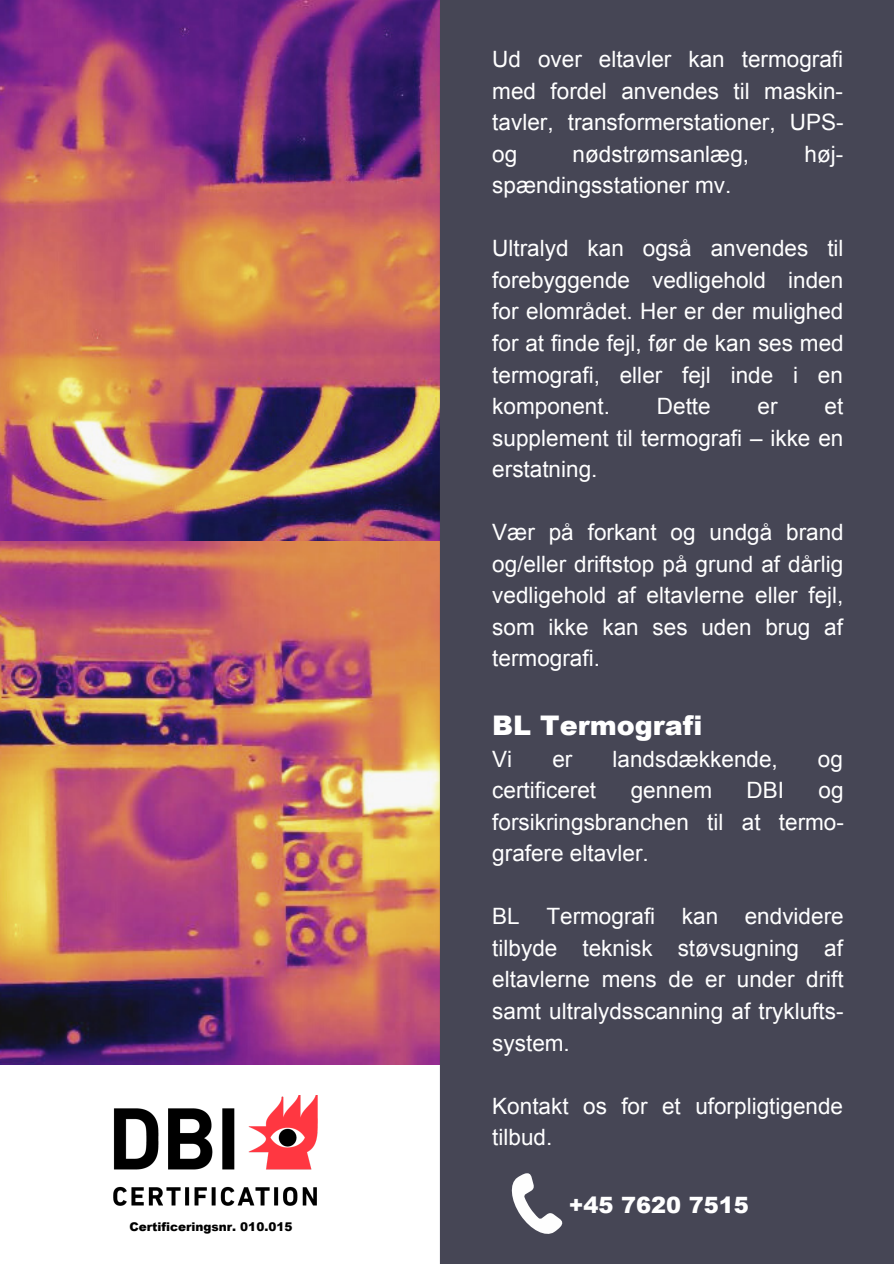
<style>
.page{position:relative;width:894px;height:1264px;background:#fff}
.page>*{position:absolute;margin:0;border:0;box-sizing:border-box;transform-origin:0 0}
.t1{font:900 27px "Arial";color:#fff}
.t2{font:22.5px/31.5px "Arial";color:#fff;text-align:justify}
.t3{font:900 22.5px "Arial";color:#fff}
.t4{font:900 12px "Arial";color:#000}
</style>
<div class="page">
<div style="left:0;top:0;width:893px;height:1263px;background:#464655"></div>
<img style="left:0;top:0;width:440px;height:542px">
<img style="left:0;top:542px;width:440px;height:523px">
<svg style="left:511px;top:1173px;width:52px;height:61px"></svg>
<div style="left:0;top:1065px;width:448px;height:198px;background:#fff"></div>
<div style="left:440px;top:1065px;width:8px;height:198px;background:#464655"></div>
<img style="left:113px;top:1095px;width:205px;height:111px">
<p class="t4" style="left:130px;top:1218px;width:164px">Certificeringsnr. 010.015</p>
<p class="t2" style="left:492px;top:44px;width:353px">Ud over eltavler kan termografi med fordel anvendes til maskin&shy;tavler, transformerstationer, UPS&shy;og</p>
<p class="t2" style="left:572px;top:138px;width:178px">nødstrømsanlæg,</p>
<p class="t2" style="left:804px;top:138px;width:40px">høj-</p>
<p class="t2" style="left:492px;top:170px;width:240px">spændingsstationer mv.</p>
<p class="t2" style="left:492px;top:233px;width:353px">Ultralyd kan også anvendes til forebyggende vedligehold inden for elområdet. Her er der mulighed for at finde fejl, før de kan ses med termografi, eller fejl inde i en komponent.</p>
<p class="t2" style="left:656px;top:390px;width:55px">Dette</p>
<p class="t2" style="left:757px;top:390px;width:22px">er</p>
<p class="t2" style="left:492px;top:390px;width:352px;text-indent:332px">et supplement til termografi – ikke en erstatning.</p>
<p class="t2" style="left:492px;top:516px;width:353px">Vær på forkant og undgå brand og/eller driftstop på grund af dårlig vedligehold af eltavlerne eller fejl, som ikke kan ses uden brug af termografi.</p>
<p class="t1" style="left:492px;top:705px;width:211px">BL Termografi</p>
<p class="t2" style="left:492px;top:743px;width:21px">Vi</p>
<p class="t2" style="left:552px;top:743px;width:22px">er</p>
<p class="t2" style="left:612px;top:743px;width:167px">landsdækkende,</p>
<p class="t2" style="left:817px;top:743px;width:27px">og</p>
<p class="t2" style="left:492px;top:774px;width:105px">certificeret</p>
<p class="t2" style="left:630px;top:774px;width:83px">gennem</p>
<p class="t2" style="left:746px;top:774px;width:39px">DBI</p>
<p class="t2" style="left:492px;top:774px;width:353px;text-indent:326px">og forsikringsbranchen til at termo&shy;grafere eltavler.</p>
<p class="t2" style="left:492px;top:900px;width:353px">BL Termografi kan endvidere tilbyde teknisk støvsugning af eltavlerne mens de er under drift samt ultralydsscanning af tryklufts&shy;system.</p>
<p class="t2" style="left:492px;top:1090px;width:352px">Kontakt os for et uforpligtigende tilbud.</p>
<p class="t3" style="left:568px;top:1188px;width:181px">+45 7620 7515</p>
</div>
